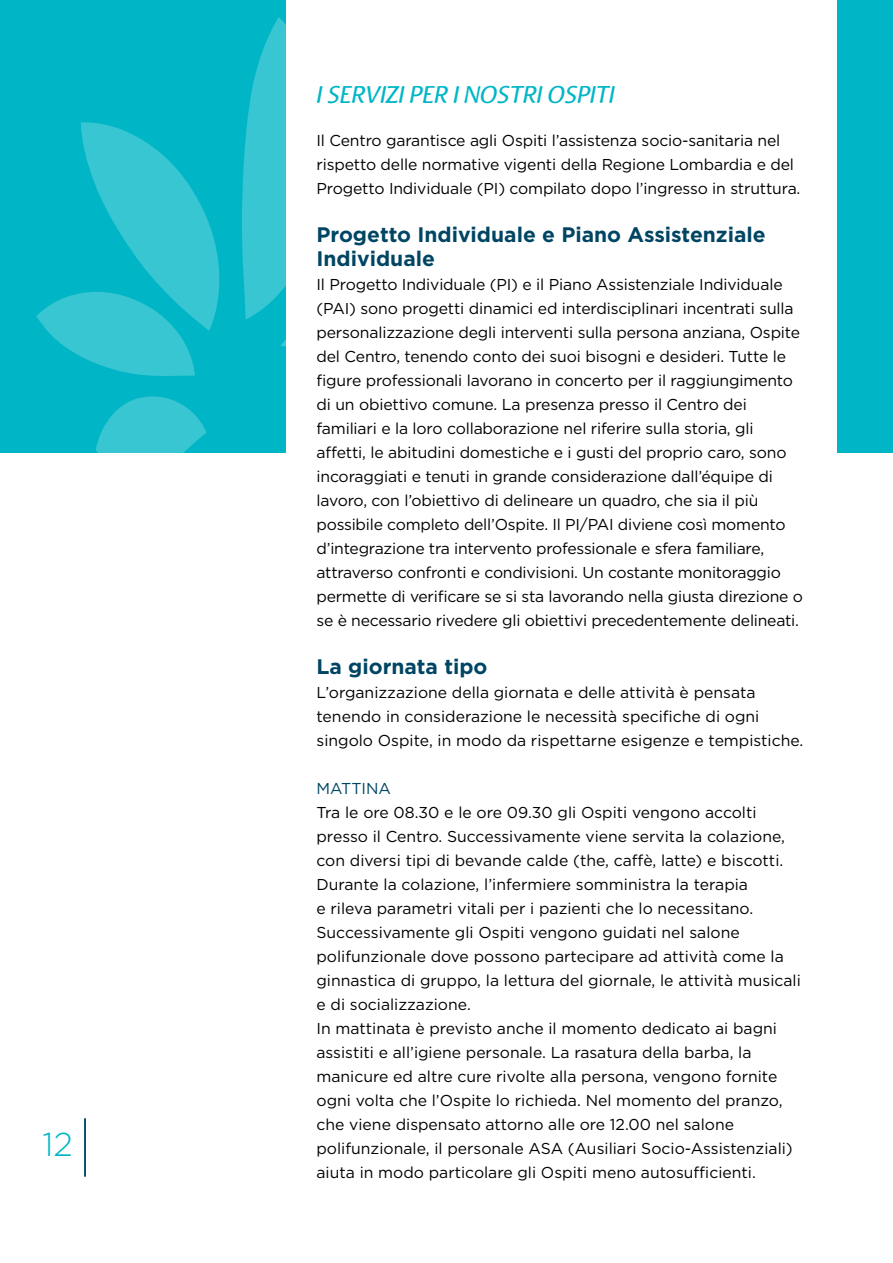
<style>
.page{position:relative;width:893px;height:1263px;background:#fff}
.page>*{position:absolute;margin:0;border:0;box-sizing:border-box;transform-origin:0 0}
.t1{font:300 33px "Gotham";color:#00b6c6}
.t2{font:24px "Raspoutine Classic";letter-spacing:-.01em;color:#00b6c6}
.t3{font:700 21px/24px "Gotham";color:#004563}
.t4{font:15.75px/24px "Gotham";letter-spacing:-.01em;color:#000}
.t5{font:15.75px "Gotham";color:#004563}
</style>
<div class="page">
<div style="left:0;top:0;width:893px;height:453px;background:#00b6c6"></div>
<svg style="left:36px;top:17px;width:250px;height:436px"></svg>
<div style="left:286px;top:0;width:550px;height:493px;background:#fff"></div>
<hr style="left:84px;top:1118px;width:2px;height:58px;background:#004563">
<h1 class="t1" style="left:43px;top:1123px;width:32px">12</h1>
<h2 class="t2" style="left:316px;top:81px;width:60px">I SERVIZI</h2>
<h2 class="t2" style="left:410px;top:81px;width:178px">PER I NOSTRI OSPITI</h2>
<p class="t4" style="left:316px;top:128px;width:485px">Il Centro garantisce agli Ospiti l’assistenza socio-sanitaria nel rispetto delle normative vigenti della Regione Lombardia e del<br>Progetto Individuale (PI) compilato dopo l’ingresso in struttura.</p>
<h3 class="t3" style="left:316px;top:222px;width:451px">Progetto Individuale e Piano Assistenziale<br>Individuale</h3>
<p class="t4" style="left:316px;top:272px;width:488px">Il Progetto Individuale (PI) e il Piano Assistenziale Individuale (PAI) sono progetti dinamici ed interdisciplinari incentrati sulla personalizzazione degli interventi sulla persona anziana, Ospite del Centro, tenendo conto dei suoi bisogni e desideri. Tutte le figure professionali lavorano in concerto per il raggiungimento di un obiettivo comune. La presenza presso il Centro dei familiari e la loro collaborazione nel riferire sulla storia, gli affetti, le abitudini domestiche e i gusti del proprio caro, sono incoraggiati e tenuti in grande considerazione dall’équipe di lavoro, con l’obiettivo di delineare un quadro, che sia il più possibile completo dell’Ospite. Il PI/PAI diviene così momento d’integrazione tra intervento professionale e sfera familiare, attraverso confronti e condivisioni. Un costante monitoraggio permette di verificare se si sta lavorando nella giusta direzione o se è necessario rivedere gli obiettivi precedentemente delineati.</p>
<h3 class="t3" style="left:316px;top:654px;width:173px">La giornata tipo</h3>
<p class="t4" style="left:316px;top:680px;width:488px">L’organizzazione della giornata e delle attività è pensata tenendo in considerazione le necessità specifiche di ogni singolo Ospite, in modo da rispettarne esigenze e tempistiche.</p>
<p class="t5" style="left:316px;top:778px;width:76px">MATTINA</p>
<p class="t4" style="left:316px;top:800px;width:486px">Tra le ore 08.30 e le ore 09.30 gli Ospiti vengono accolti presso il Centro. Successivamente viene servita la colazione, con diversi tipi di bevande calde (the, caffè, latte) e biscotti.<br>Durante la colazione, l’infermiere somministra la terapia<br>e rileva parametri vitali per i pazienti che lo necessitano.<br>Successivamente gli Ospiti vengono guidati nel salone polifunzionale dove possono partecipare ad attività come la ginnastica di gruppo, la lettura del giornale, le attività musicali e di socializzazione.<br>In mattinata è previsto anche il momento dedicato ai bagni assistiti e all’igiene personale. La rasatura della barba, la manicure ed altre cure rivolte alla persona, vengono fornite ogni volta che l’Ospite lo richieda. Nel momento del pranzo, che viene dispensato attorno alle ore 12.00 nel salone polifunzionale, il personale ASA (Ausiliari Socio-Assistenziali) aiuta in modo particolare gli Ospiti meno autosufficienti.</p>
</div>
